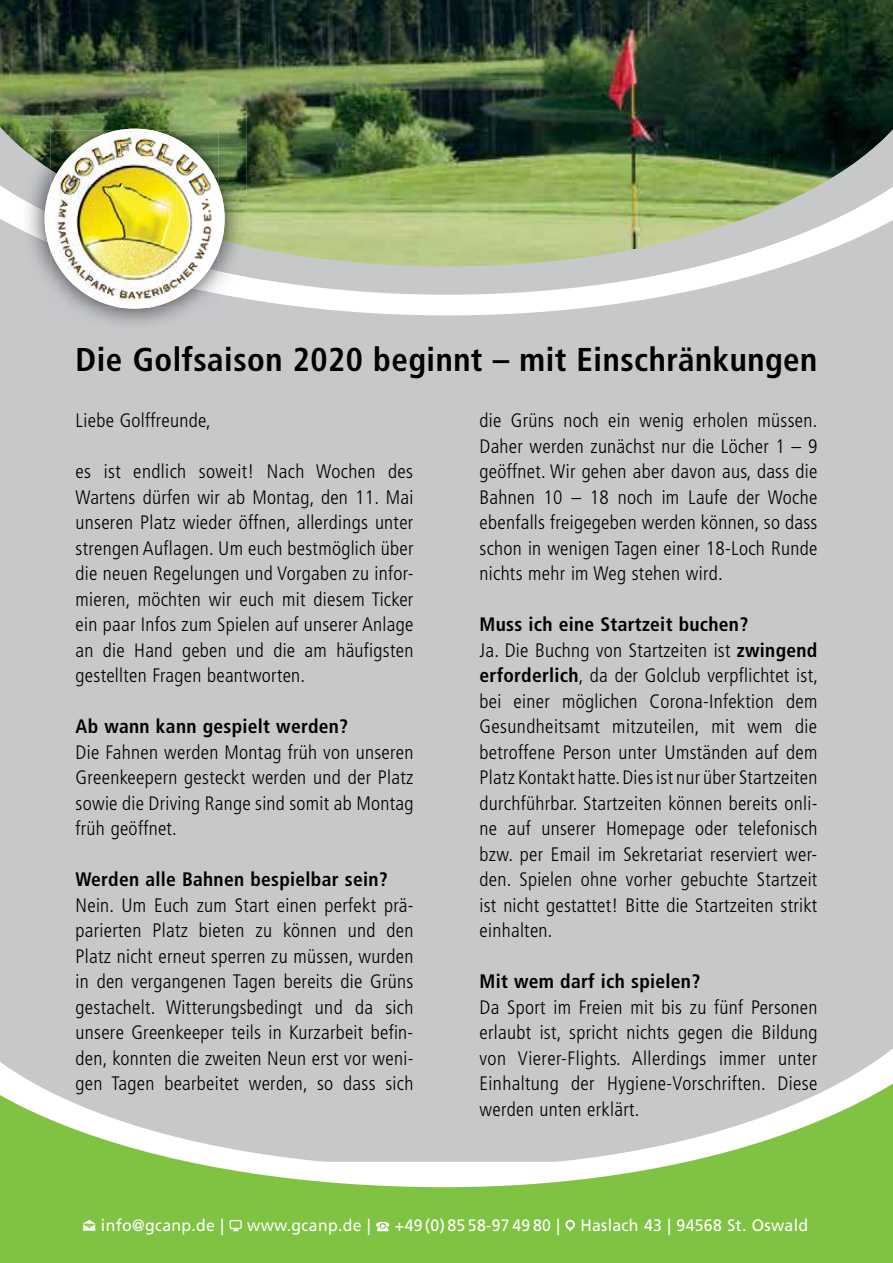
<style>
.page{position:relative;width:893px;height:1263px;background:#fff}
.page>*{position:absolute;margin:0;border:0;box-sizing:border-box;transform-origin:0 0}
.t1{font:700 condensed 33px "Frutiger LT Std";letter-spacing:.015em;color:#000}
.t2{font:300 condensed 19.5px/25.5px "Frutiger LT Std";letter-spacing:.015em;color:#000;text-align:justify}
.t3{font:700 condensed 19.5px "Frutiger LT Std";letter-spacing:.015em;color:#000}
.t4{font:16.5px "Frutiger LT Std";letter-spacing:.02em;color:#fff;scale:.96 1}
.s1{font-weight:700}
</style>
<div class="page">
<img style="left:0;top:0;width:893px;height:89px">
<div style="left:0;top:315px;width:893px;height:655px;background:#c7c8ca"></div>
<div style="left:0;top:1187px;width:893px;height:76px;background:#80c342"></div>
<svg style="left:83px;top:1220px;width:12px;height:11px"></svg>
<svg style="left:230px;top:1220px;width:12px;height:11px"></svg>
<svg style="left:376px;top:1222px;width:13px;height:9px"></svg>
<svg style="left:565px;top:1219px;width:10px;height:12px"></svg>
<svg style="left:0;top:970px;width:893px;height:217px;background:#c3cdbd"></svg>
<svg style="left:0;top:295px;width:893px;height:20px;fill:#c7c8ca"></svg>
<img style="left:0;top:89px;width:893px;height:206px">
<img style="left:23px;top:107px;width:223px;height:42px">
<img style="left:23px;top:299px;width:223px;height:31px">
<img style="left:23px;top:277px;width:223px;height:22px">
<img style="left:23px;top:149px;width:223px;height:128px">
<img style="left:177px;top:131px;width:42px;height:8px">
<img style="left:177px;top:298px;width:42px;height:9px">
<img style="left:51px;top:131px;width:126px;height:176px">
<img style="left:176px;top:139px;width:43px;height:159px">
<h1 class="t1" style="left:76px;top:340px;width:743px">Die Golfsaison 2020 beginnt – mit Einschränkungen</h1>
<p class="t2" style="left:480px;top:408px;width:339px">die Grüns noch ein wenig erholen müssen.<br>Daher werden zunächst nur die Löcher 1 – 9 geöffnet. Wir gehen aber davon aus, dass die Bahnen 10 – 18 noch im Laufe der Woche ebenfalls freigegeben werden können, so dass schon in wenigen Tagen einer 18-Loch Runde nichts mehr im Weg stehen wird.</p>
<p class="t2" style="left:480px;top:612px;width:340px;text-align:left"><span class="s1">Muss ich eine Startzeit buchen?<br></span>Ja. Die Buchng von Startzeiten ist <span class="s1">zwingend erforderlich</span>, da der Golclub verpflichtet ist, bei einer möglichen Corona-Infektion dem Gesundheitsamt mitzuteilen, mit wem die betroffene Person unter Umständen auf dem Platz Kontakt hatte. Dies ist nur über Startzeiten durchführbar. Startzeiten können bereits onli&shy;ne auf unserer Homepage oder telefonisch bzw. per Email im Sekretariat reserviert wer&shy;den. Spielen ohne vorher gebuchte Startzeit ist nicht gestattet! Bitte die Startzeiten strikt einhalten.</p>
<p class="t3" style="left:480px;top:970px;width:222px">Mit wem darf ich spielen?</p>
<p class="t2" style="left:480px;top:994px;width:339px">Da Sport im Freien mit bis zu fünf Personen erlaubt ist, spricht nichts gegen die Bildung von Vierer-Flights. Allerdings immer unter Einhaltung der Hygiene-Vorschriften. Diese werden unten erklärt.</p>
<p class="t2" style="left:76px;top:408px;width:137px">Liebe Golffreunde,</p>
<p class="t2" style="left:76px;top:459px;width:339px">es ist endlich soweit! Nach Wochen des Wartens dürfen wir ab Montag, den 11. Mai unseren Platz wieder öffnen, allerdings unter strengen Auflagen. Um euch bestmöglich über die neuen Regelungen und Vorgaben zu infor&shy;mieren, möchten wir euch mit diesem Ticker ein paar Infos zum Spielen auf unserer Anlage an die Hand geben und die am häufigsten gestellten Fragen beantworten.</p>
<p class="t3" style="left:76px;top:715px;width:274px">Ab wann kann gespielt werden?</p>
<p class="t2" style="left:76px;top:739px;width:339px">Die Fahnen werden Montag früh von unseren Greenkeepern gesteckt werden und der Platz sowie die Driving Range sind somit ab Montag früh geöffnet.</p>
<p class="t3" style="left:76px;top:868px;width:314px">Werden alle Bahnen bespielbar sein?</p>
<p class="t2" style="left:76px;top:892px;width:339px">Nein. Um Euch zum Start einen perfekt prä&shy;parierten Platz bieten zu können und den Platz nicht erneut sperren zu müssen, wurden in den vergangenen Tagen bereits die Grüns gestachelt. Witterungsbedingt und da sich unsere Greenkeeper teils in Kurzarbeit befin&shy;den, konnten die zweiten Neun erst vor weni&shy;gen Tagen bearbeitet werden, so dass sich</p>
<p class="t4" style="left:101px;top:1216px;width:130px">info@gcanp.de |</p>
<p class="t4" style="left:247px;top:1216px;width:130px">www.gcanp.de |</p>
<p class="t4" style="left:395px;top:1216px;width:432px">+49 (0) 85 58-97 49 80 | Haslach 43 | 94568 St. Oswald</p>
</div>
